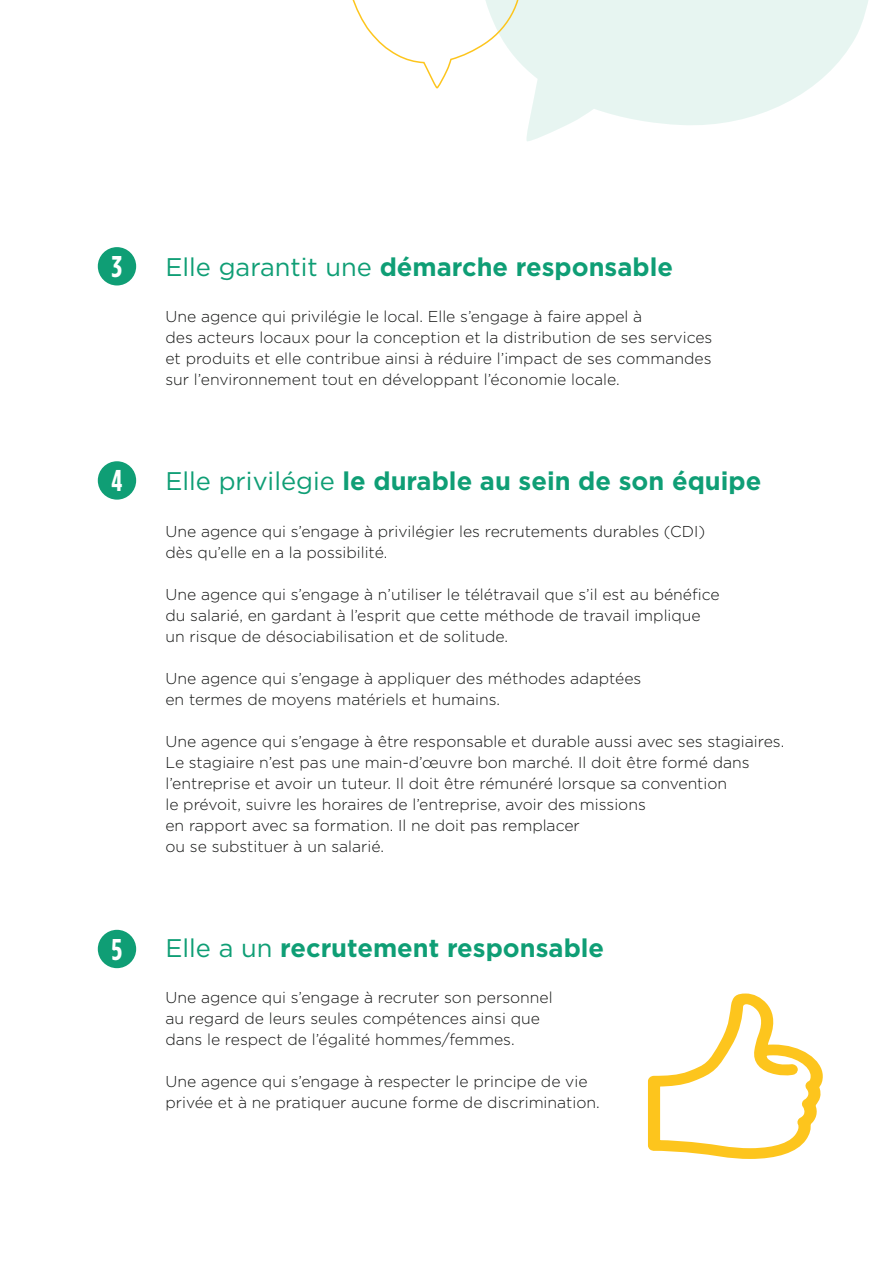
<style>
.page{position:relative;width:893px;height:1263px;background:#fff}
.page>*{position:absolute;margin:0;border:0;box-sizing:border-box;transform-origin:0 0}
.t1{font:700 30px "Gotham Condensed";color:#fff}
.t2{font:700 25.5px "Gotham";color:#0f9e75}
.t3{font:300 15.75px/21px "Gotham";color:#131413}
.s1{font-weight:400}
</style>
<div class="page">
<svg style="left:525px;top:0;width:343px;height:141px;fill:#e7f5f1"></svg>
<svg style="left:352px;top:0;width:173px;height:89px"></svg>
<svg style="left:648px;top:993px;width:175px;height:166px"></svg>
<div style="left:98px;top:247px;width:38px;height:38px;background:#0f9e75;border-radius:50%"></div>
<div style="left:98px;top:930px;width:38px;height:38px;background:#0f9e75;border-radius:50%"></div>
<div style="left:98px;top:461px;width:38px;height:39px;background:#0f9e75;border-radius:50%"></div>
<h1 class="t1" style="left:112px;top:249px;width:12px">3</h1>
<h2 class="t2" style="left:165px;top:250px;width:509px"><span class="s1">Elle garantit une</span> démarche responsable</h2>
<p class="t3" style="left:165px;top:306px;width:548px">Une agence qui privilégie le local. Elle s’engage à faire appel à<br>des acteurs locaux pour la conception et la distribution de ses services et produits et elle contribue ainsi à réduire l’impact de ses commandes sur l’environnement tout en développant l’économie locale.</p>
<h1 class="t1" style="left:112px;top:463px;width:12px">4</h1>
<h2 class="t2" style="left:165px;top:464px;width:597px"><span class="s1">Elle privilégie</span> le durable au sein de son équipe</h2>
<p class="t3" style="left:165px;top:520px;width:541px">Une agence qui s’engage à privilégier les recrutements durables (CDI) dès qu’elle en a la possibilité.</p>
<p class="t3" style="left:165px;top:583px;width:556px">Une agence qui s’engage à n’utiliser le télétravail que s’il est au bénéfice du salarié, en gardant à l’esprit que cette méthode de travail implique un risque de désociabilisation et de solitude.</p>
<p class="t3" style="left:165px;top:667px;width:477px">Une agence qui s’engage à appliquer des méthodes adaptées en termes de moyens matériels et humains.</p>
<p class="t3" style="left:165px;top:730px;width:620px">Une agence qui s’engage à être responsable et durable aussi avec ses stagiaires.<br>Le stagiaire n’est pas une main-d’œuvre bon marché. Il doit être formé dans l’entreprise et avoir un tuteur. Il doit être rémunéré lorsque sa convention<br>le prévoit, suivre les horaires de l’entreprise, avoir des missions<br>en rapport avec sa formation. Il ne doit pas remplacer<br>ou se substituer à un salarié.</p>
<h1 class="t1" style="left:112px;top:931px;width:12px">5</h1>
<h2 class="t2" style="left:165px;top:931px;width:440px"><span class="s1">Elle a un</span> recrutement responsable</h2>
<p class="t3" style="left:165px;top:987px;width:389px">Une agence qui s’engage à recruter son personnel au regard de leurs seules compétences ainsi que dans le respect de l’égalité hommes/femmes.</p>
<p class="t3" style="left:165px;top:1071px;width:436px">Une agence qui s’engage à respecter le principe de vie privée et à ne pratiquer aucune forme de discrimination.</p>
</div>
